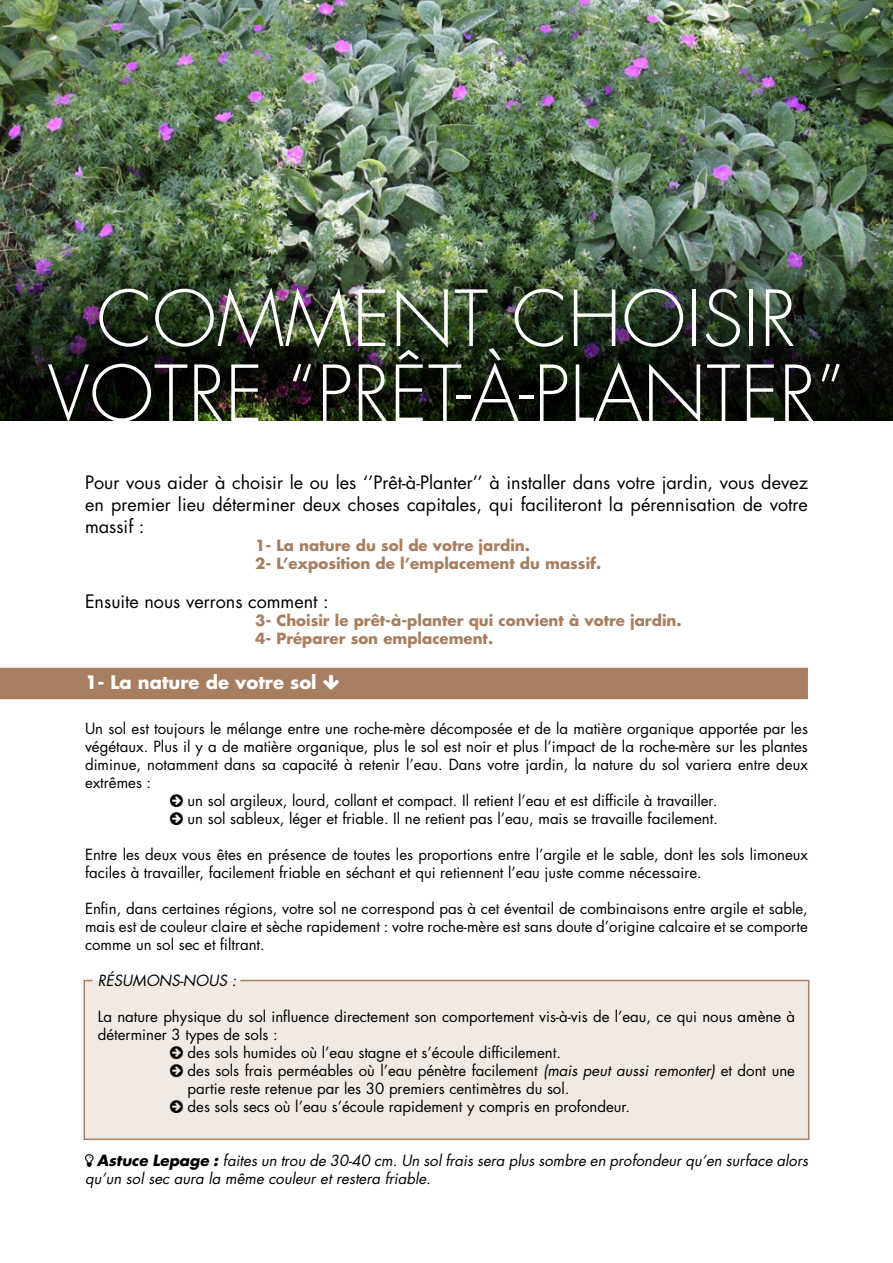
<style>
.page{position:relative;width:893px;height:1263px;background:#fff}
.page>*{position:absolute;margin:0;border:0;box-sizing:border-box;transform-origin:0 0}
.t1{font:300 75px/75px "Futura Std";letter-spacing:.005em;color:#fff;text-align:center}
.t2{font:18px/21.6px "Futura Std";color:#000;text-align:justify}
.t3{font:700 18px "Futura Std";color:#fff}
.t4{font:15px/18px "Futura Std";color:#000}
.t5{font:italic 15px/18px "Futura Std";color:#000}
.t6{font:700 15px/18px "Futura Std";color:#a77e60}
.s1{font-style:italic}
.s2{font-weight:700}
</style>
<div class="page">
<img style="left:0;top:0;width:893px;height:251px">
<div style="left:83px;top:979px;width:727px;height:162px;background:#f1eae4"></div>
<img style="left:0;top:251px;width:893px;height:170px">
<div style="left:0;top:668px;width:808px;height:31px;background:#a77e60"></div>
<svg style="left:170px;top:1046px;width:13px;height:31px"></svg>
<svg style="left:170px;top:1100px;width:13px;height:13px"></svg>
<h1 class="t1" style="left:48px;top:283px;width:799px">COMMENT CHOISIR<br>VOTRE “PRÊT-À-PLANTER”</h1>
<p class="t2" style="left:85px;top:472px;width:724px">Pour vous aider à choisir le ou les ‘’Prêt-à-Planter’’ à installer dans votre jardin, vous devez en premier lieu déterminer deux choses capitales, qui faciliteront la pérennisation de votre massif :</p>
<p class="t6" style="left:255px;top:536px;width:348px">1- La nature du sol de votre jardin.<br>2- L’exposition de l’emplacement du massif.</p>
<p class="t2" style="left:85px;top:591px;width:245px">Ensuite nous verrons comment :</p>
<p class="t6" style="left:255px;top:611px;width:428px">3- Choisir le prêt-à-planter qui convient à votre jardin.<br>4- Préparer son emplacement.</p>
<p class="t3" style="left:85px;top:671px;width:233px">1- La nature de votre sol</p>
<p class="t4" style="left:85px;top:720px;width:724px">Un sol est toujours le mélange entre une roche-mère décomposée et de la matière organique apportée par les</p>
<p class="t4" style="left:85px;top:738px;width:724px">végétaux. Plus il y a de matière organique, plus le sol est noir et plus l’impact de la roche-mère sur les plantes</p>
<p class="t4" style="left:85px;top:756px;width:724px">diminue, notamment dans sa capacité à retenir l’eau. Dans votre jardin, la nature du sol variera entre deux</p>
<p class="t4" style="left:85px;top:774px;width:68px">extrêmes :</p>
<p class="t4" style="left:188px;top:792px;width:531px">un sol argileux, lourd, collant et compact. Il retient l’eau et est difficile à travailler.</p>
<p class="t4" style="left:188px;top:810px;width:532px">un sol sableux, léger et friable. Il ne retient pas l’eau, mais se travaille facilement.</p>
<p class="t4" style="left:85px;top:846px;width:724px">Entre les deux vous êtes en présence de toutes les proportions entre l’argile et le sable, dont les sols limoneux faciles à travailler, facilement friable en séchant et qui retiennent l’eau juste comme nécessaire.</p>
<p class="t4" style="left:85px;top:900px;width:724px;text-align:justify">Enfin, dans certaines régions, votre sol ne correspond pas à cet éventail de combinaisons entre argile et sable, mais est de couleur claire et sèche rapidement : votre roche-mère est sans doute d’origine calcaire et se comporte comme un sol sec et filtrant.</p>
<p class="t5" style="left:98px;top:972px;width:140px">RÉSUMONS-NOUS :</p>
<p class="t4" style="left:98px;top:1008px;width:699px">La nature physique du sol influence directement son comportement vis-à-vis de l’eau, ce qui nous amène à</p>
<p class="t4" style="left:98px;top:1026px;width:181px">déterminer 3 types de sols :</p>
<p class="t4" style="left:188px;top:1044px;width:375px">des sols humides où l’eau stagne et s’écoule difficilement.</p>
<p class="t4" style="left:188px;top:1062px;width:609px">des sols frais perméables où l’eau pénètre facilement <span class="s1">(mais peut aussi remonter)</span> et dont une</p>
<p class="t4" style="left:188px;top:1080px;width:383px">partie reste retenue par les 30 premiers centimètres du sol.</p>
<p class="t4" style="left:188px;top:1098px;width:444px">des sols secs où l’eau s’écoule rapidement y compris en profondeur.</p>
<p class="t5" style="left:85px;top:1152px;width:724px;text-indent:12px"><span class="s2">Astuce Lepage :</span> faites un trou de 30-40 cm. Un sol frais sera plus sombre en profondeur qu’en surface alors qu’un sol sec aura la même couleur et restera friable.</p>
</div>
